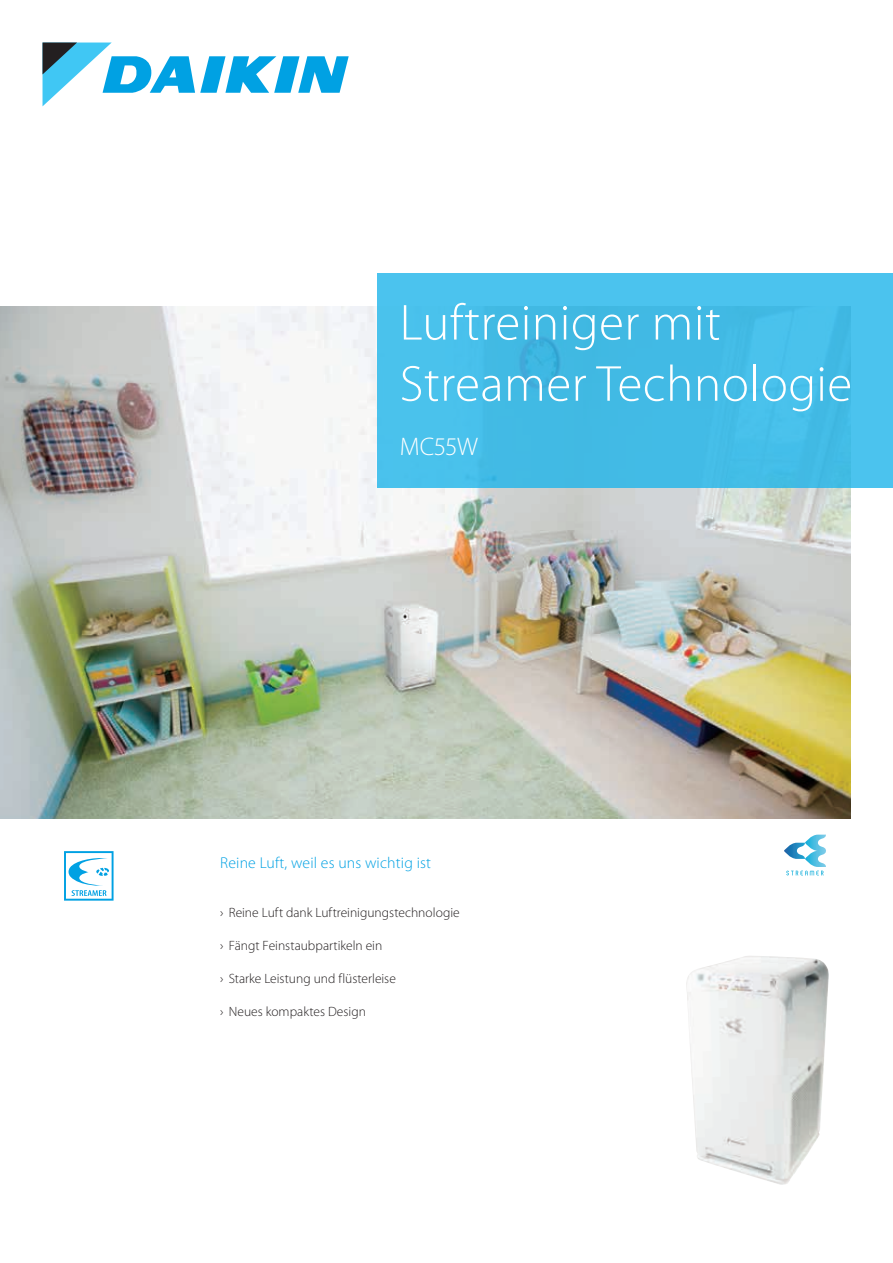
<style>
.page{position:relative;width:893px;height:1263px;background:#fff}
.page>*{position:absolute;margin:0;border:0;box-sizing:border-box;transform-origin:0 0}
.t1{font:300 51px/61.2px "Myriad Pro";letter-spacing:.01em;color:#fff}
.t2{font:300 25.5px "Myriad Pro";letter-spacing:.01em;color:#fff}
.t3{font:300 15.75px "Myriad Pro";letter-spacing:.01em;color:#00a1e3}
.t4{font:300 13.5px "Myriad Pro";color:#231f20}
</style>
<div class="page">
<img style="left:0;top:307px;width:850px;height:511px">
<svg style="left:43px;top:43px;width:306px;height:63px"></svg>
<div style="left:377px;top:274px;width:516px;height:214px;background:#44bee8"></div>
<svg style="left:784px;top:835px;width:42px;height:40px"></svg>
<img style="left:686px;top:956px;width:143px;height:229px">
<svg style="left:64px;top:851px;width:50px;height:50px"></svg>
<h1 class="t1" style="left:400px;top:293px;width:454px">Luftreiniger mit<br>Streamer Technologie</h1>
<h2 class="t2" style="left:400px;top:433px;width:80px">MC55W</h2>
<p class="t3" style="left:220px;top:854px;width:212px">Reine Luft, weil es uns wichtig ist</p>
<p class="t4" style="left:220px;top:905px;width:241px">› Reine Luft dank Luftreinigungstechnologie</p>
<p class="t4" style="left:220px;top:938px;width:163px">› Fängt Feinstaubpartikeln ein</p>
<p class="t4" style="left:220px;top:971px;width:177px">› Starke Leistung und flüsterleise</p>
<p class="t4" style="left:220px;top:1004px;width:147px">› Neues kompaktes Design</p>
</div>
